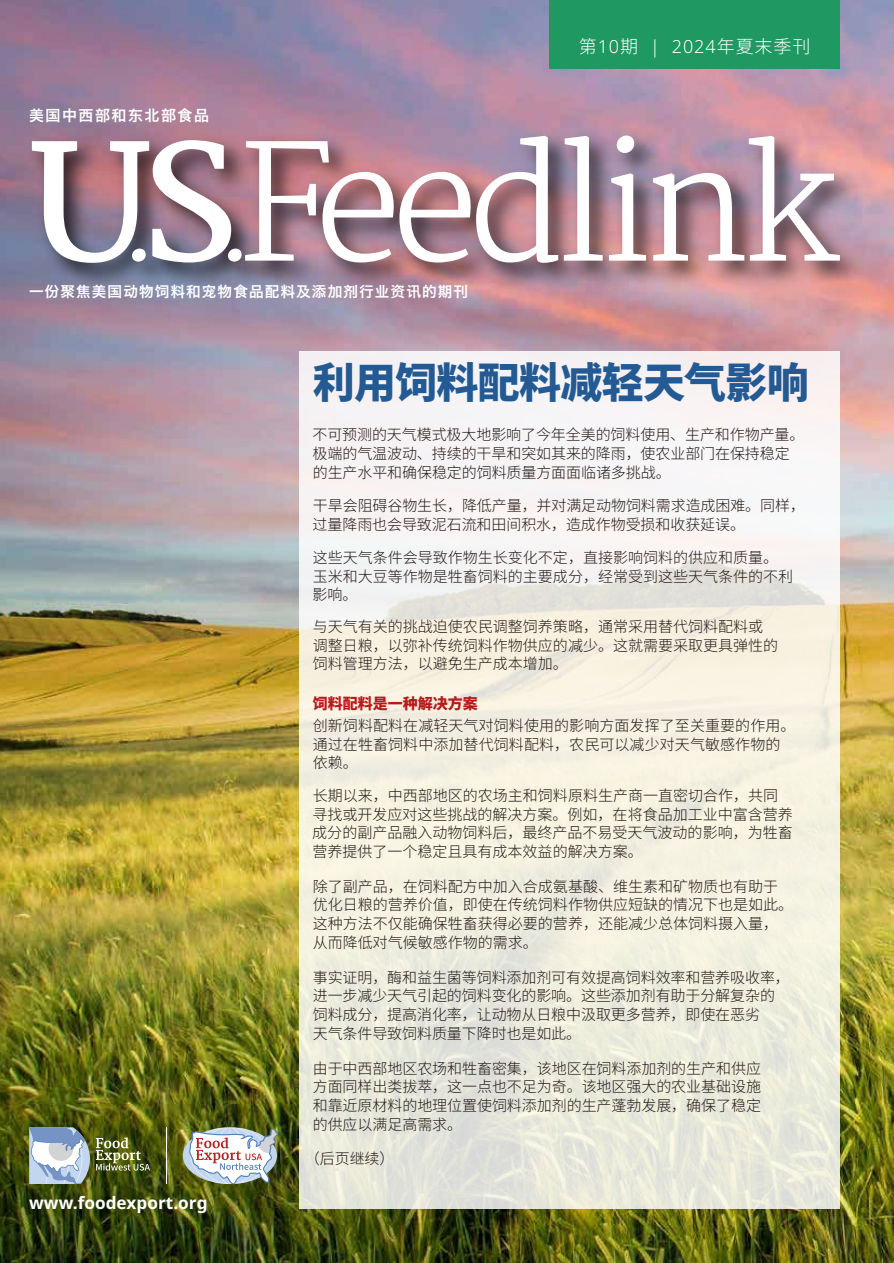
<style>
.page{position:relative;width:894px;height:1263px;background:#fff}
.page>*{position:absolute;margin:0;border:0;box-sizing:border-box;transform-origin:0 0}
.t1{font:300 157.5px "Martel";letter-spacing:-.065em;color:#fff}
.t2{font:800 42px "Source Han Sans SC";letter-spacing:-.02em;color:#245a93}
.t3{font:300 18px "Source Han Sans CN";letter-spacing:.05em;color:#fff}
.t4{font:700 17.1px "Noto Sans";color:#fff}
.t5{font:300 15px/18.8px "Source Han Sans CN";color:#231815}
.t6{font:15px "Hiragino Sans GB W6";letter-spacing:.1em;color:#fff}
.t7{font:800 15px "Source Han Sans SC";color:#b81a1a}
.t8{font:14.7px "Hiragino Sans GB W6";letter-spacing:.075em;color:#fff}
.s1{font-family:"Noto Sans"}
.s2{font-weight:700}
.s3{font-weight:700;font-size:82.5px}
</style>
<div class="page">
<img style="left:0;top:0;width:893px;height:1263px">
<div style="left:549px;top:0;width:290px;height:68px;background:#1f9961"></div>
<svg style="left:299px;top:379px;width:540px;height:830px;fill:#f4f1e1"></svg>
<img style="left:16px;top:109px;width:112px;height:273px">
<img style="left:111px;top:175px;width:17px;height:165px">
<img style="left:128px;top:109px;width:144px;height:273px">
<img style="left:207px;top:175px;width:17px;height:165px">
<img style="left:224px;top:109px;width:649px;height:270px">
<svg style="left:29px;top:1127px;width:61px;height:57px"></svg>
<svg style="left:96px;top:1137px;width:54px;height:33px;background:#6f7843"></svg>
<div style="left:183px;top:1127px;width:94px;height:57px;background:#c2d6ef;border-radius:50%"></div>
<img style="left:189px;top:1127px;width:89px;height:57px">
<hr style="left:166px;top:1127px;width:1px;height:57px;background:#fff">
<p class="t6" style="left:29px;top:106px;width:182px">美国中西部和东北部食品</p>
<p class="t3" style="left:578px;top:37px;width:233px">第<span class="s1">10</span>期 <span class="s1">| 2024</span>年夏末季刊</p>
<h1 class="t1" style="left:29px;top:114px;width:809px"><span class="s2">U</span><span class="s3">.</span><span class="s2">S</span><span class="s3">.</span>Feedlink</h1>
<p class="t8" style="left:29px;top:281px;width:440px">一份聚焦美国动物饲料和宠物食品配料及添加剂行业资讯的期刊</p>
<h2 class="t2" style="left:312px;top:359px;width:497px">利用饲料配料减轻天气影响</h2>
<p class="t5" style="left:312px;top:426px;width:493px">不可预测的天气模式极大地影响了今年全美的饲料使用、生产和作物产量。极端的气温波动、持续的干旱和突如其来的降雨，使农业部门在保持稳定</p>
<p class="t5" style="left:312px;top:496px;width:493px">干旱会阻碍谷物生长，降低产量，并对满足动物饲料需求造成困难。同样，过量降雨也会导致泥石流和田间积水，造成作物受损和收获延误。</p>
<p class="t5" style="left:312px;top:463px;width:359px">的生产水平和确保稳定的饲料质量方面面临诸多挑战。</p>
<p class="t5" style="left:312px;top:548px;width:482px">这些天气条件会导致作物生长变化不定，直接影响饲料的供应和质量。玉米和大豆等作物是牲畜饲料的主要成分，经常受到这些天气条件的不利</p>
<p class="t5" style="left:312px;top:617px;width:467px">与天气有关的挑战迫使农民调整饲养策略，通常采用替代饲料配料或调整日粮，以弥补传统饲料作物供应的减少。这就需要采取更具弹性的饲料管理方法，以避免生产成本增加。</p>
<p class="t7" style="left:312px;top:695px;width:166px">饲料配料是一种解决方案</p>
<p class="t5" style="left:312px;top:716px;width:484px">创新饲料配料在减轻天气对饲料使用的影响方面发挥了至关重要的作用。通过在牲畜饲料中添加替代饲料配料，农民可以减少对天气敏感作物的依赖。</p>
<p class="t5" style="left:312px;top:786px;width:467px">长期以来，中西部地区的农场主和饲料原料生产商一直密切合作，共同</p>
<p class="t5" style="left:312px;top:586px;width:46px">影响。</p>
<p class="t5" style="left:312px;top:805px;width:482px;text-align:justify">寻找或开发应对这些挑战的解决方案。例如，在将食品加工业中富含营养成分的副产品融入动物饲料后，最终产品不易受天气波动的影响，为牲畜营养提供了一个稳定且具有成本效益的解决方案。</p>
<p class="t5" style="left:312px;top:877px;width:482px">除了副产品，在饲料配方中加入合成氨基酸、维生素和矿物质也有助于优化日粮的营养价值，即使在传统饲料作物供应短缺的情况下也是如此。这种方法不仅能确保牲畜获得必要的营养，还能减少总体饲料摄入量，从而降低对气候敏感作物的需求。</p>
<p class="t5" style="left:312px;top:967px;width:478px">事实证明，酶和益生菌等饲料添加剂可有效提高饲料效率和营养吸收率，进一步减少天气引起的饲料变化的影响。这些添加剂有助于分解复杂的</p>
<p class="t4" style="left:29px;top:1190px;width:180px">www.foodexport.org</p>
<p class="t5" style="left:312px;top:1005px;width:448px">饲料成分，提高消化率，让动物从日粮中汲取更多营养，即使在恶劣天气条件导致饲料质量下降时也是如此。</p>
<p class="t5" style="left:312px;top:1059px;width:449px;text-align:justify">由于中西部地区农场和牲畜密集，该地区在饲料添加剂的生产和供应方面同样出类拔萃，这一点也不足为奇。该地区强大的农业基础设施和靠近原材料的地理位置使饲料添加剂的生产蓬勃发展，确保了稳定的供应以满足高需求。</p>
<p class="t5" style="left:305px;top:1149px;width:91px">（后页继续）</p>
</div>
